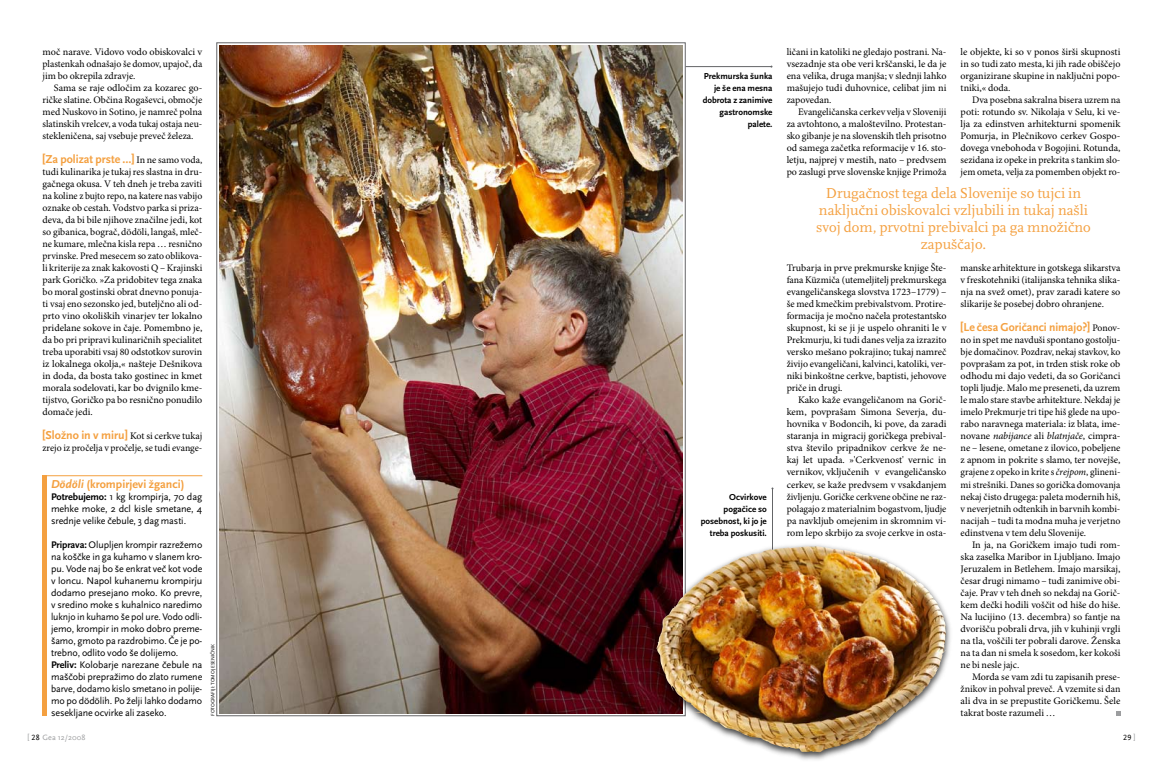
<style>
.page{position:relative;width:1163px;height:780px;background:#fff}
.page>*{position:absolute;margin:0;border:0;box-sizing:border-box;transform-origin:0 0}
.t1{font:15px/17px "Scala Pro";color:#f4a040;text-align:center}
.t2{font:700 12px "Scala Sans Pro";color:#f4a040}
.t3{font:10px/12px "Minion Pro";color:#000;text-align:justify}
.t4{font:10px/12px "Scala Sans Pro";letter-spacing:-.01em;color:#000;text-align:justify}
.t5{font:700 9px/12px "Scala Sans Pro";color:#000;text-align:right}
.t6{font:8px "Scala Sans Pro";letter-spacing:.01em;color:#9c9d9f}
.t7{font:8px "Scala Sans Pro";color:#000}
.t8{font:5px "Scala Sans Pro";letter-spacing:-.01em;color:#000}
.s1{font-family:"Minion Pro";font-weight:400;font-size:10px;color:#000}
.s2{font-family:"Scala Sans Pro";font-weight:700;font-size:12px;color:#f4a040}
.s3{font-style:italic}
.s4{font-weight:700}
.s5{color:#000}
.s6{color:#9c9d9f}
</style>
<div class="page">
<img style="left:219px;top:45px;width:463px;height:668px">
<hr style="left:43px;top:475px;width:4px;height:241px;background:#f4a040">
<hr style="left:43px;top:475px;width:159px;height:1px;background:#f4a040">
<svg style="left:1116px;top:711px;width:4px;height:5px"></svg>
<hr style="left:772px;top:488px;width:1px;height:71px;background:#646567">
<div style="left:649px;top:541px;width:304px;height:221px;background:#000;opacity:.75"></div>
<img style="left:870px;top:573px;width:75px;height:158px">
<hr style="left:685px;top:66px;width:86px;height:1px;background:#646567">
<p class="t3" style="left:43px;top:46px;width:161px">moč narave. Vidovo vodo obiskovalci v plastenkah odnašajo še domov, upajoč, da jim bo okrepila zdravje.</p>
<p class="t3" style="left:43px;top:82px;width:161px;text-indent:11px">Sama se raje odločim za kozarec go&shy;ričke slatine. Občina Rogaševci, območje med Nuskovo in Sotino, je namreč polna slatinskih vrelcev, a voda tukaj ostaja neu&shy;stekleničena, saj vsebuje preveč železa.</p>
<p class="t2" style="left:43px;top:152px;width:161px">[Za polizat prste …] <span class="s1">In ne samo voda,</span></p>
<p class="t3" style="left:43px;top:166px;width:161px">tudi kulinarika je tukaj res slastna in dru&shy;gačnega okusa. V teh dneh je treba zaviti na koline z bujto repo, na katere nas vabijo oznake ob cestah. Vodstvo parka si priza&shy;deva, da bi bile njihove značilne jedi, kot so gibanica, bograč, dödöli, langaš, mleč&shy;ne kumare, mlečna kisla repa … resnično prvinske. Pred mesecem so zato oblikova&shy;li kriterije za znak kakovosti Q – Krajinski park Goričko. »Za pridobitev tega znaka bo moral gostinski obrat dnevno ponuja&shy;ti vsaj eno sezonsko jed, buteljčno ali od&shy;prto vino okoliških vinarjev ter lokalno pridelane sokove in čaje. Pomembno je, da bo pri pripravi kulinaričnih specialitet treba uporabiti vsaj 80 odstotkov surovin iz lokalnega okolja,« našteje Dešnikova in doda, da bosta tako gostinec in kmet morala sodelovati, kar bo dvignilo kme&shy;tijstvo, Goričko pa bo resnično ponudilo domače jedi.</p>
<p class="t3" style="left:43px;top:430px;width:161px"><span class="s2">[Složno in v miru]</span> Kot si cerkve tukaj zrejo iz pročelja v pročelje, se tudi evange-</p>
<p class="t2" style="left:51px;top:476px;width:135px"><span class="s3">Dödöli</span> (krompirjevi žganci)</p>
<p class="t4" style="left:51px;top:490px;width:153px"><span class="s4">Potrebujemo:</span> 1 kg krompirja, 70 dag mehke moke, 2 dcl kisle smetane, 4 srednje velike čebule, 3 dag masti.</p>
<p class="t4" style="left:51px;top:538px;width:153px;text-align:left"><span class="s4">Priprava:</span> Olupljen krompir razrežemo na koščke in ga kuhamo v slanem kro&shy;pu. Vode naj bo še enkrat več kot vode v loncu. N apol kuhanemu krompirju dodamo presejano moko. Ko prevre, v sredino moke s kuhalnico naredimo luknjo in kuhamo še pol ure. Vodo odli&shy;jemo, krompir in moko dobro preme&shy;šamo, gmoto pa razdrobimo. Če je po&shy;trebno, odlito vodo še dolijemo.<br><span class="s4">Preliv:</span> Kolobarje narezane čebule na maščobi prepražimo do zlato rumene barve, dodamo kislo smetano in polije&shy;mo po dödölih. Po želji lahko dodamo sesekljane ocvirke ali zaseko.</p>
<p class="t8" style="left:210px;top:716px;width:73px;rotate:-90deg">FOTOGRAFIJI: Tomo Jeseničnik</p>
<p class="t5" style="left:702px;top:70px;width:71px">Prekmurska šunka je še ena mesna dobrota z zanimive gastronomske palete.</p>
<p class="t5" style="left:700px;top:490px;width:68px">Ocvirkove pogačice so posebnost, ki jo je treba poskusiti.</p>
<p class="t3" style="left:786px;top:46px;width:161px">ličani in katoliki ne gledajo postrani. Na&shy;vsezadnje sta obe veri krščanski, le da je ena velika, druga manjša; v slednji lahko mašujejo tudi duhovnice, celibat jim ni zapovedan.</p>
<p class="t3" style="left:786px;top:106px;width:161px;text-indent:11px">Evangeličanska cerkev velja v Sloveniji za avtohtono, a maloštevilno. Protestan&shy;sko gibanje je na slovenskih tleh prisotno od samega začetka reformacije v 16. sto&shy;letju, najprej v mestih, nato – predvsem po zaslugi prve slovenske knjige Primoža</p>
<p class="t3" style="left:960px;top:46px;width:161px">le objekte, ki so v ponos širši skupnosti in so tudi zato mesta, ki jih rade obiščejo organizirane skupine in naključni popo&shy;tniki,« doda.</p>
<p class="t3" style="left:960px;top:94px;width:161px;text-indent:11px">Dva posebna sakralna bisera uzrem na poti: rotundo sv. Nikolaja v Selu, ki ve&shy;lja za edinstven arhitekturni spomenik Pomurja, in Plečnikovo cerkev Gospo&shy;dovega vnebohoda v Bogojini. Rotunda, sezidana iz opeke in prekrita s tankim slo&shy;jem ometa, velja za pomemben objekt ro-</p>
<h1 class="t1" style="left:816px;top:184px;width:276px">Drugačnost tega dela Slovenije so tujci in naključni obiskovalci vzljubili in tukaj našli svoj dom, prvotni prebivalci pa ga množično zapuščajo.</h1>
<p class="t3" style="left:786px;top:262px;width:161px">Trubarja in prve prekmurske knjige Šte&shy;fana Küzmiča (utemeljitelj prekmurskega evangeličanskega slovstva 1723–1779) – še med kmečkim prebivalstvom. Protire&shy;formacija je močno načela protestantsko skupnost, ki se ji je uspelo ohraniti le v Prekmurju, ki tudi danes velja za izrazito versko mešano pokrajino; tukaj namreč živijo evangeličani, kalvinci, katoliki, ver&shy;niki binkoštne cerkve, baptisti, jehovove priče in drugi.</p>
<p class="t3" style="left:786px;top:394px;width:161px;text-indent:11px">Kako kaže evangeličanom na Gorič&shy;kem, povprašam Simona Severja, du&shy;hovnika v Bodoncih, ki pove, da zaradi staranja in migracij goričkega prebival&shy;stva število pripadnikov cerkve že ne&shy;kaj let upada. »'Cerkvenost' vernic in vernikov, vključenih v evangeličansko cerkev, se kaže predvsem v vsakdanjem življenju. Goričke cerkvene občine ne raz&shy;polagajo z materialnim bogastvom, ljudje pa navkljub omejenim in skromnim vi&shy;rom lepo skrbijo za svoje cerkve in osta-</p>
<p class="t3" style="left:960px;top:262px;width:161px">manske arhitekture in gotskega slikarstva v freskotehniki (italijanska tehnika slika&shy;nja na svež omet), prav zaradi katere so slikarije še posebej dobro ohranjene.</p>
<p class="t2" style="left:960px;top:320px;width:161px">[Le česa Goričanci nimajo?] <span class="s1">Ponov-</span></p>
<p class="t3" style="left:960px;top:334px;width:161px">no in spet me navduši spontano gostolju&shy;bje domačinov. Pozdrav, nekaj stavkov, ko povprašam za pot, in trden stisk roke ob odhodu mi dajo vedeti, da so Goričanci topli ljudje. Malo me preseneti, da uzrem le malo stare stavbe arhitekture. Nekdaj je imelo Prekmurje tri tipe hiš glede na upo&shy;rabo naravnega materiala: iz blata, ime&shy;novane <span class="s3">nabijance</span> ali <span class="s3">blatnjače</span>, cimpra&shy;ne – lesene, ometane z ilovico, pobeljene z apnom in pokrite s slamo, ter novejše, grajene z opeko in krite s <span class="s3">črejpom</span>, glineni&shy;mi strešniki. Danes so gorička domovanja nekaj čisto drugega: paleta modernih hiš, v neverjetnih odtenkih in barvnih kombi&shy;nacijah – tudi ta modna muha je verjetno edinstvena v tem delu Slovenije.</p>
<p class="t3" style="left:960px;top:539px;width:161px;text-indent:11px">In ja, na Goričkem imajo tudi rom&shy;ska zaselka Maribor in Ljubljano. Imajo Jeruzalem in Betlehem. Imajo marsikaj, česar drugi nimamo – tudi zanimive obi&shy;čaje. Prav v teh dneh so nekdaj na Gorič&shy;kem dečki hodili voščit od hiše do hiše.<br>Na lucijino (13. decembra) so fantje na dvorišču pobrali drva, jih v kuhinji vrgli na tla, voščili ter pobrali darove. Ženska na ta dan ni smela k sosedom, ker kokoši ne bi nesle jajc.</p>
<p class="t3" style="left:960px;top:671px;width:161px;text-indent:11px">Morda se vam zdi tu zapisanih prese&shy;žnikov in pohval preveč. A vzemite si dan ali dva in se prepustite Goričkemu. Šele takrat boste razumeli …</p>
<p class="t6" style="left:28px;top:732px;width:60px">[ <span class="s5">28</span> Gea 12/2008</p>
<p class="t7" style="left:1123px;top:732px;width:14px">29<span class="s6">]</span></p>
</div>
